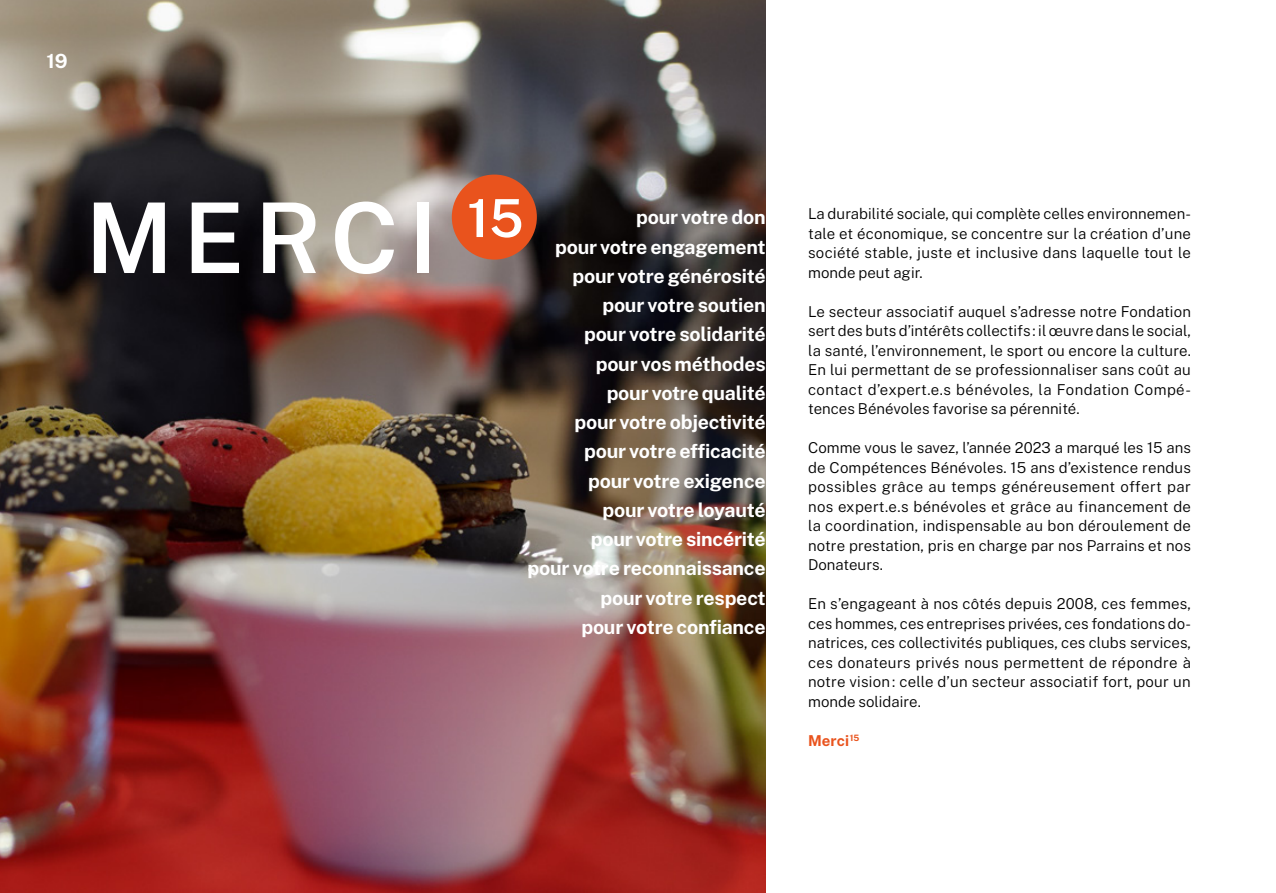
<style>
.page{position:relative;width:1276px;height:893px;background:#fff}
.page>*{position:absolute;margin:0;border:0;box-sizing:border-box;transform-origin:0 0}
.t1{font:600 97.5px "Public Sans";letter-spacing:.1em;color:#fff}
.t2{font:700 19.5px/29.2px "Public Sans";letter-spacing:-.01em;color:#fff;text-align:right}
.t3{font:300 15px/19.5px "Public Sans";letter-spacing:.005em;color:#000;text-align:justify}
.t4{font:700 15px "Public Sans";letter-spacing:.01em;color:#e9531d}
</style>
<div class="page">
<img style="left:0;top:0;width:765px;height:893px">
<div style="left:452px;top:175px;width:85px;height:85px;background:#e9531d;border-radius:50%"></div>
<h2 class="t2" style="left:47px;top:46px;width:22px">19</h2>
<h1 class="t1" style="left:85px;top:173px;width:440px">MERCI <sup>15</sup></h1>
<p class="t2" style="left:527px;top:202px;width:239px">pour votre don<br>pour votre engagement pour votre générosité pour votre soutien<br>pour votre solidarité<br>pour vos méthodes<br>pour votre qualité<br>pour votre objectivité<br>pour votre efficacité<br>pour votre exigence<br>pour votre loyauté<br>pour votre sincérité<br>pour votre reconnaissance pour votre respect<br>pour votre confiance</p>
<p class="t3" style="left:808px;top:204px;width:384px">La durabilité sociale, qui complète celles environnemen&shy;tale et économique, se concentre sur la création d’une société stable, juste et inclusive dans laquelle tout le monde peut agir.</p>
<p class="t3" style="left:808px;top:301px;width:384px">Le secteur associatif auquel s’adresse notre Fondation sert des buts d’intérêts collectifs : il œuvre dans le social, la santé, l’environnement, le sport ou encore la culture.<br>En lui permettant de se professionnaliser sans coût au contact d’expert.e.s bénévoles, la Fondation Compé&shy;tences Bénévoles favorise sa pérennité.</p>
<p class="t3" style="left:808px;top:438px;width:384px">Comme vous le savez, l’année 2023 a marqué les 15 ans de Compétences Bénévoles. 15 ans d’existence rendus possibles grâce au temps généreusement offert par nos expert.e.s bénévoles et grâce au financement de la coordination, indispensable au bon déroulement de notre prestation, pris en charge par nos Parrains et nos Donateurs.</p>
<p class="t3" style="left:808px;top:594px;width:384px">En s’engageant à nos côtés depuis 2008, ces femmes, ces hommes, ces entreprises privées, ces fondations do&shy;natrices, ces collectivités publiques, ces clubs services, ces donateurs privés nous permettent de répondre à notre vision : celle d’un secteur associatif fort, pour un monde solidaire.</p>
<p class="t4" style="left:808px;top:731px;width:53px">Merci <sup>15</sup></p>
</div>
